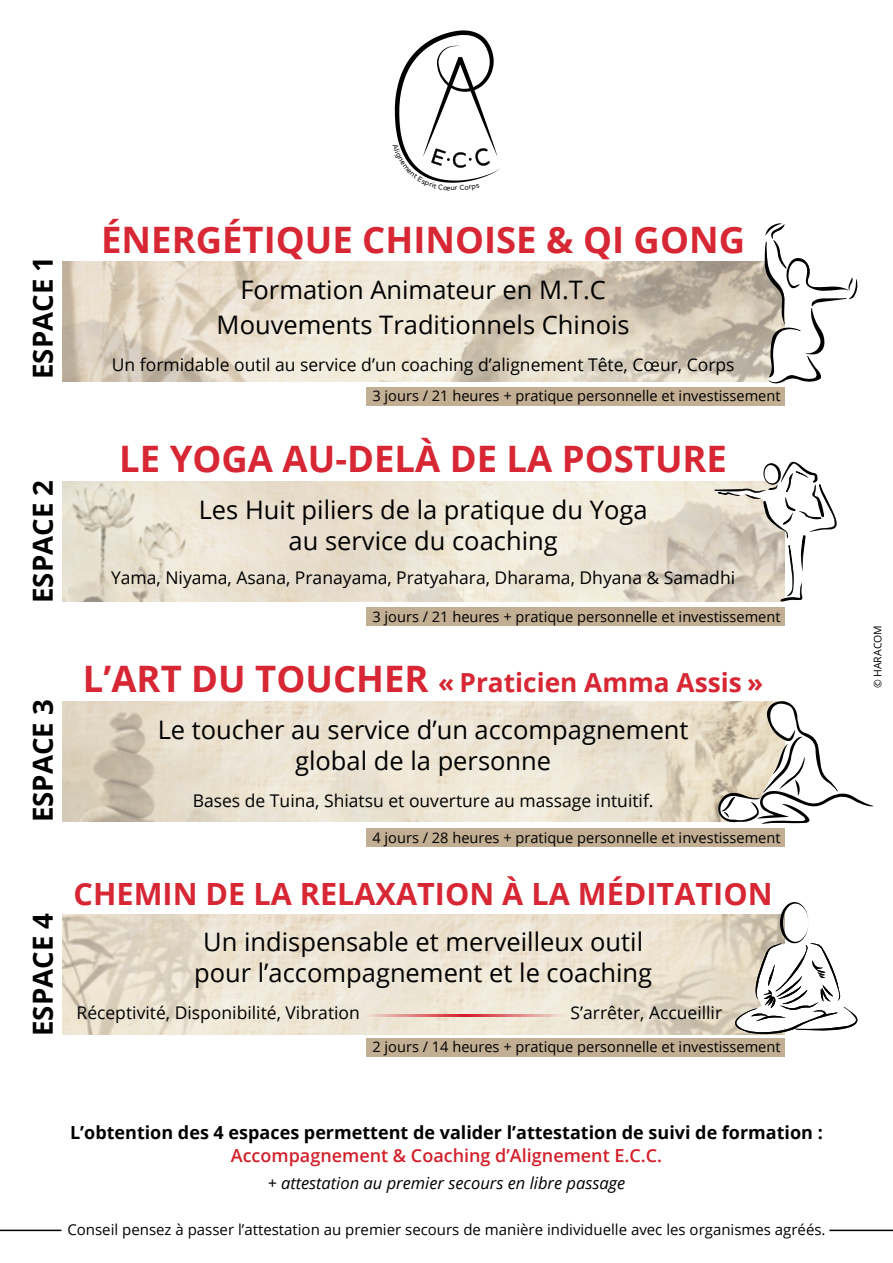
<style>
.page{position:relative;width:893px;height:1263px;background:#fff}
.page>*{position:absolute;margin:0;border:0;box-sizing:border-box;transform-origin:0 0}
.t1{font:700 36.45px "Open Sans";color:#d72734}
.t2{font:700 30.6px "Open Sans";color:#d72734}
.t3{font:700 27.6px "Open Sans";color:#000}
.t4{font:700 26.25px "Open Sans";color:#d72734}
.t5{font:25.5px/30.6px "Open Sans";color:#000;text-align:center}
.t6{font:700 18px "Open Sans";color:#000}
.t7{font:600 18px "Open Sans";color:#d3202a}
.t8{font:17.55px "Open Sans";color:#000}
.t9{font:italic 16.5px "Open Sans";color:#000}
.t10{font:15px "Open Sans";color:#000}
.t11{font:14.55px "Open Sans";color:#000}
.t12{font:10.5px "Open Sans";color:#000}
.s1{font-size:36.45px}
</style>
<div class="page">
<img style="left:63px;top:262px;width:702px;height:120px">
<img style="left:63px;top:702px;width:653px;height:119px">
<img style="left:63px;top:482px;width:650px;height:119px">
<img style="left:63px;top:914px;width:672px;height:120px">
<div style="left:366px;top:387px;width:418px;height:19px;background:#c2ae92"></div>
<div style="left:366px;top:607px;width:418px;height:19px;background:#c2ae92"></div>
<div style="left:366px;top:828px;width:418px;height:19px;background:#c2ae92"></div>
<div style="left:366px;top:1038px;width:418px;height:19px;background:#c2ae92"></div>
<hr style="left:0;top:1229px;width:61px;height:2px;background:#000">
<hr style="left:829px;top:1229px;width:64px;height:2px;background:#000">
<svg style="left:765px;top:223px;width:93px;height:160px"></svg>
<svg style="left:713px;top:461px;width:124px;height:140px"></svg>
<svg style="left:716px;top:701px;width:158px;height:130px"></svg>
<img style="left:365px;top:1014px;width:201px;height:2px">
<svg style="left:735px;top:902px;width:123px;height:133px"></svg>
<svg style="left:394px;top:30px;width:106px;height:153px"></svg>
<h3 class="t3" style="left:23px;top:379px;width:125px;rotate:-90deg">espace 1</h3>
<h3 class="t3" style="left:23px;top:603px;width:125px;rotate:-90deg">espace 2</h3>
<h3 class="t3" style="left:23px;top:822px;width:125px;rotate:-90deg">espace 3</h3>
<h3 class="t3" style="left:23px;top:1036px;width:125px;rotate:-90deg">espace 4</h3>
<h1 class="t1" style="left:101px;top:214px;width:645px">Énergétique Chinoise &amp; Qi Gong</h1>
<h3 class="t5" style="left:217px;top:272px;width:414px;line-height:35px">Formation Animateur en M.T.C<br>Mouvements Traditionnels Chinois</h3>
<p class="t8" style="left:112px;top:353px;width:624px">Un formidable outil au service d’un coaching d’alignement Tête, Cœur, Corps</p>
<p class="t11" style="left:372px;top:386px;width:409px">3 jours / 21 heures + pratique personnelle et investissement</p>
<h1 class="t1" style="left:119px;top:433px;width:609px">Le yoga au-delà de la posture</h1>
<h3 class="t5" style="left:199px;top:494px;width:450px">Les Huit piliers de la pratique du Yoga au service du coaching</h3>
<p class="t8" style="left:111px;top:566px;width:626px">Yama, Niyama, Asana, Pranayama, Pratyahara, Dharama, Dhyana &amp; Samadhi</p>
<p class="t11" style="left:372px;top:606px;width:409px">3 jours / 21 heures + pratique personnelle et investissement</p>
<h3 class="t4" style="left:83px;top:664px;width:682px"><span class="s1">l’art du toucher</span> « Praticien Amma Assis »</h3>
<h3 class="t5" style="left:158px;top:714px;width:532px">Le toucher au service d’un accompagnement global de la personne</h3>
<p class="t8" style="left:193px;top:789px;width:462px">Bases de Tuina, Shiatsu et ouverture au massage intuitif.</p>
<p class="t11" style="left:372px;top:827px;width:409px">4 jours / 28 heures + pratique personnelle et investissement</p>
<h2 class="t2" style="left:74px;top:872px;width:700px">chemin de la relaxation à la méditation</h2>
<h3 class="t5" style="left:194px;top:926px;width:460px">Un indispensable et merveilleux outil pour l’accompagnement et le coaching</h3>
<p class="t8" style="left:77px;top:1000px;width:285px">Réceptivité, Disponibilité, Vibration</p>
<p class="t8" style="left:571px;top:1000px;width:153px">S’arrêter, Accueillir</p>
<p class="t11" style="left:372px;top:1037px;width:409px">2 jours / 14 heures + pratique personnelle et investissement</p>
<p class="t6" style="left:70px;top:1120px;width:754px">L’obtention des 4 espaces permettent de valider l’attestation de suivi de formation :</p>
<p class="t7" style="left:231px;top:1143px;width:433px">Accompagnement &amp; Coaching d’Alignement E.C.C.</p>
<p class="t9" style="left:268px;top:1172px;width:359px">+ attestation au premier secours en libre passage</p>
<p class="t10" style="left:67px;top:1220px;width:760px">Conseil pensez à passer l’attestation au premier secours de manière individuelle avec les organismes agréés.</p>
<p class="t12" style="left:870px;top:688px;width:65px;rotate:-90deg">© HARACOM</p>
</div>
